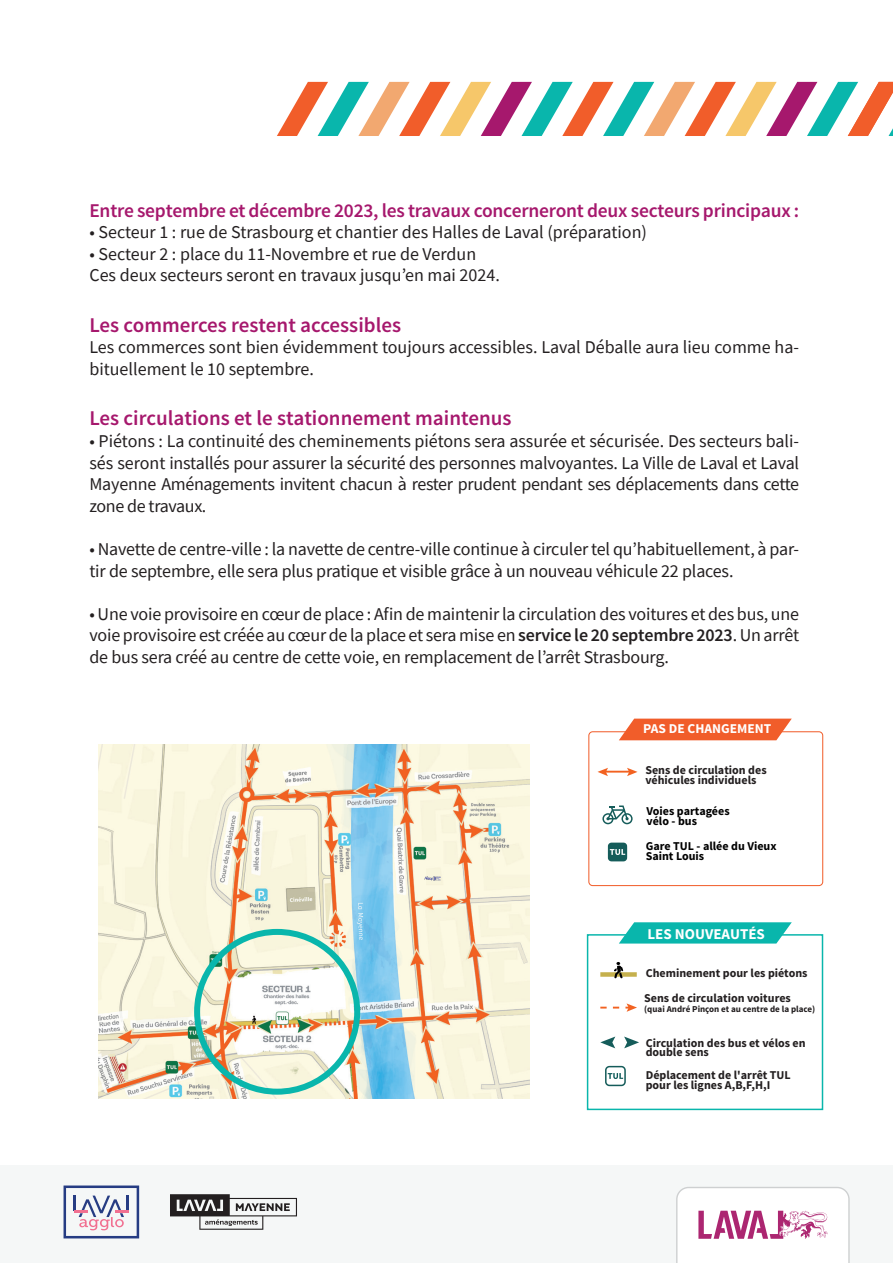
<style>
.page{position:relative;width:893px;height:1263px;background:#fff}
.page>*{position:absolute;margin:0;border:0;box-sizing:border-box;transform-origin:0 0}
.t1{font:600 21px "Source Sans Pro";color:#a6186d}
.t2{font:600 19.5px "Source Sans Pro";letter-spacing:-.01em;color:#a6186d}
.t3{font:18px/21.6px "Source Sans Pro";letter-spacing:-.01em;color:#231f20}
.t4{font:700 15px "Source Sans Pro";color:#fff}
.t5{font:700 13.5px "Source Sans Pro";color:#fff}
.t6{font:700 12px/10.1px "Source Sans Pro";color:#231f20}
.t7{font:700 12px/10.1px "Source Sans Pro";color:#000}
.t8{font:700 9px "Source Sans Pro";color:#231f20}
.s1{font-weight:600}
</style>
<div class="page">
<svg style="left:277px;top:82px;width:616px;height:54px"></svg>
<div style="left:0;top:1165px;width:893px;height:98px;background:#f5f7f7"></div>
<svg style="left:619px;top:922px;width:173px;height:21px;background:#22bdb4"></svg>
<svg style="left:600px;top:1003px;width:37px;height:9px"></svg>
<svg style="left:605px;top:1065px;width:21px;height:22px"></svg>
<div style="left:600px;top:972px;width:37px;height:5px;background:#c5b04d"></div>
<svg style="left:614px;top:962px;width:9px;height:16px"></svg>
<svg style="left:624px;top:1036px;width:15px;height:12px"></svg>
<svg style="left:600px;top:1036px;width:15px;height:12px"></svg>
<div style="left:588px;top:731px;width:235px;height:155px;border:1px solid #f15d2a;border-radius:4px"></div>
<svg style="left:602px;top:805px;width:31px;height:19px"></svg>
<svg style="left:608px;top:843px;width:19px;height:18px"></svg>
<hr style="left:605px;top:771px;width:26px;height:2px;background:#f26221">
<svg style="left:597px;top:768px;width:11px;height:8px"></svg>
<svg style="left:627px;top:768px;width:10px;height:8px"></svg>
<svg style="left:619px;top:719px;width:173px;height:21px;background:#f26a3c"></svg>
<div style="left:587px;top:934px;width:236px;height:176px;border:2px solid #09b6ac"></div>
<img style="left:99px;top:744px;width:430px;height:354px">
<img style="left:424px;top:876px;width:16px;height:4px">
<div style="left:194px;top:929px;width:166px;height:166px;border:6px solid #09b6ac;border-radius:50%"></div>
<svg style="left:676px;top:1187px;width:174px;height:76px"></svg>
<svg style="left:64px;top:1185px;width:75px;height:53px"></svg>
<svg style="left:170px;top:1194px;width:127px;height:36px"></svg>
<p class="t2" style="left:89px;top:198px;width:711px">Entre septembre et décembre 2023, les travaux concerneront deux secteurs principaux :</p>
<p class="t3" style="left:89px;top:221px;width:559px">• Secteur 1 : rue de Strasbourg et chantier des Halles de Laval (préparation)</p>
<p class="t3" style="left:89px;top:243px;width:388px">• Secteur 2 : place du 11-Novembre et rue de Verdun</p>
<p class="t3" style="left:89px;top:265px;width:412px">Ces deux secteurs seront en travaux jusqu’en mai 2024.</p>
<p class="t1" style="left:89px;top:312px;width:313px">Les commerces restent accessibles</p>
<p class="t3" style="left:89px;top:337px;width:711px">Les commerces sont bien évidemment toujours accessibles. Laval Déballe aura lieu comme ha&shy;bituellement le 10 septembre.</p>
<p class="t1" style="left:89px;top:405px;width:424px">Les circulations et le stationnement maintenus</p>
<p class="t3" style="left:89px;top:430px;width:711px;text-align:justify">• Piétons : La continuité des cheminements piétons sera assurée et sécurisée. Des secteurs bali&shy;sés seront installés pour assurer la sécurité des personnes malvoyantes. La Ville de Laval et Laval Mayenne Aménagements invitent chacun à rester prudent pendant ses déplacements dans cette zone de travaux.</p>
<p class="t3" style="left:89px;top:538px;width:711px">• Navette de centre-ville : la navette de centre-ville continue à circuler tel qu’habituellement, à par&shy;tir de septembre, elle sera plus pratique et visible grâce à un nouveau véhicule 22 places.</p>
<p class="t3" style="left:89px;top:603px;width:711px;text-align:justify">• Une voie provisoire en cœur de place : Afin de maintenir la circulation des voitures et des bus, une voie provisoire est créée au cœur de la place et sera mise en <span class="s1">service le 20 septembre 2023</span>. Un arrêt de bus sera créé au centre de cette voie, en remplacement de l’arrêt Strasbourg.</p>
<p class="t5" style="left:643px;top:720px;width:130px">PAS DE CHANGEMENT</p>
<p class="t6" style="left:645px;top:765px;width:123px">Sens de circulation des véhicules individuels</p>
<p class="t7" style="left:646px;top:806px;width:85px">Voies partagées</p>
<p class="t7" style="left:646px;top:816px;width:52px">vélo - bus</p>
<p class="t7" style="left:646px;top:842px;width:132px">Gare TUL - allée du Vieux<br>Saint Louis</p>
<p class="t4" style="left:647px;top:924px;width:119px">LES NOUVEAUTÉS</p>
<p class="t6" style="left:646px;top:969px;width:163px">Cheminement pour les piétons</p>
<p class="t6" style="left:644px;top:993px;width:148px">Sens de circulation voitures</p>
<p class="t8" style="left:644px;top:1003px;width:173px">(quai André Pinçon et au centre de la place)</p>
<p class="t6" style="left:646px;top:1038px;width:161px">Circulation des bus et vélos en double sens</p>
<p class="t6" style="left:646px;top:1071px;width:146px">Déplacement de l'arrêt TUL pour les lignes A,B,F,H,I</p>
</div>
